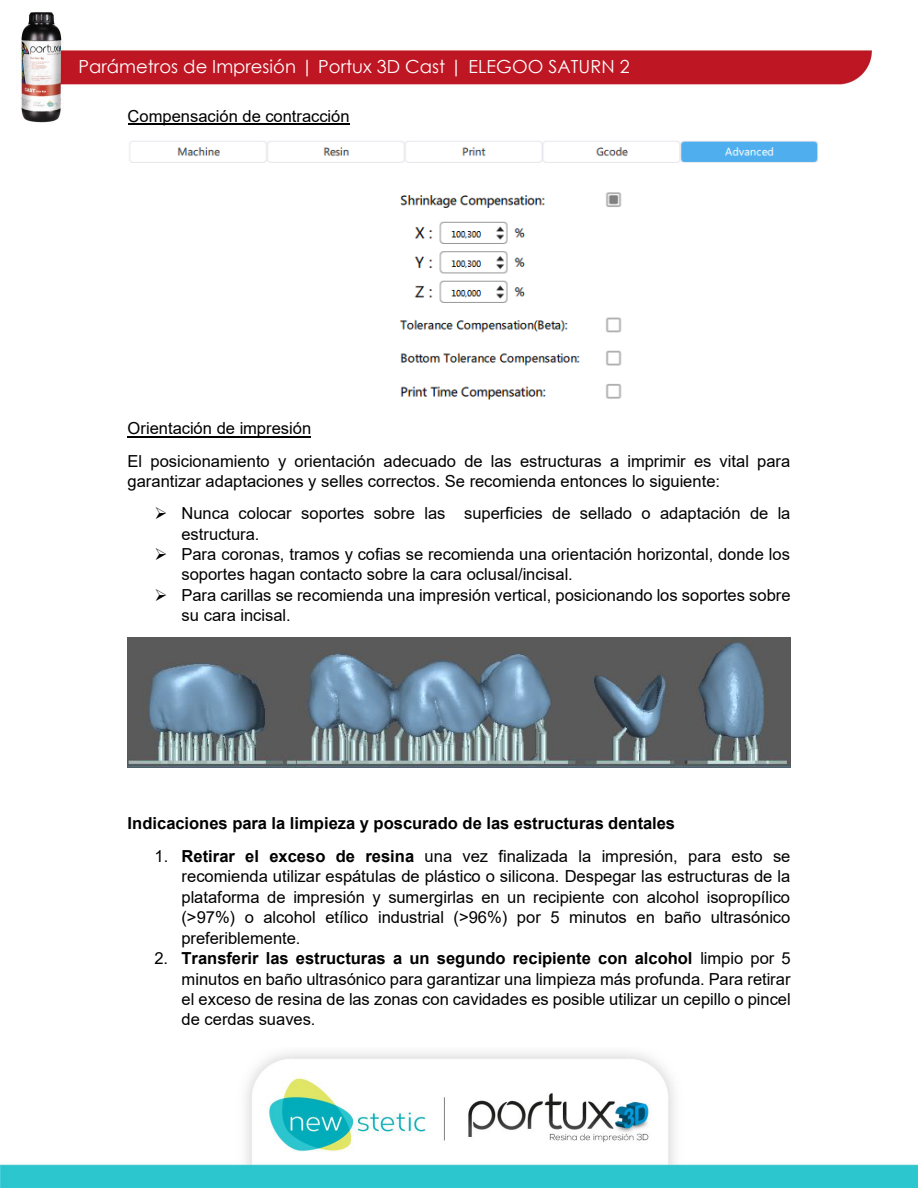
<style>
.page{position:relative;width:918px;height:1188px;background:#fff}
.page>*{position:absolute;margin:0;border:0;box-sizing:border-box;transform-origin:0 0}
.t1{font:18px "Century Gothic";color:#fff}
.t2{font:16.5px/20.4px "Arial";color:#000}
.t3{font:700 16.5px "Arial";color:#000}
.s1{font-weight:700}
</style>
<div class="page">
<img style="left:0;top:1053px;width:918px;height:134px">
<img style="left:17px;top:12px;width:855px;height:112px">
<hr style="left:128px;top:124px;width:222px;height:1px;background:#000">
<hr style="left:128px;top:436px;width:183px;height:1px;background:#000">
<img style="left:129px;top:141px;width:689px;height:259px">
<img style="left:128px;top:637px;width:662px;height:131px">
<p class="t1" style="left:79px;top:54px;width:553px">Parámetros de Impresión | Portux 3D Cast | ELEGOO SATURN 2</p>
<p class="t2" style="left:128px;top:106px;width:223px">Compensación de contracción</p>
<p class="t2" style="left:128px;top:412px;width:664px;line-height:32.4px">Orientación de impresión<br>El posicionamiento y orientación adecuado de las estructuras a imprimir es vital para</p>
<p class="t2" style="left:128px;top:471px;width:594px">garantizar adaptaciones y selles correctos. Se recomienda entonces lo siguiente:</p>
<p class="t2" style="left:181px;top:503px;width:610px;text-indent:-27px">➢ Nunca colocar soportes sobre las superficies de sellado o adaptación de la estructura.</p>
<p class="t2" style="left:181px;top:544px;width:610px;text-indent:-27px">➢ Para coronas, tramos y cofias se recomienda una orientación horizontal, donde los soportes hagan contacto sobre la cara oclusal/incisal.</p>
<p class="t2" style="left:182px;top:584px;width:611px;text-indent:-27px">➢ Para carillas se recomienda una impresión vertical, posicionando los soportes sobre su cara incisal.</p>
<p class="t3" style="left:128px;top:812px;width:549px">Indicaciones para la limpieza y poscurado de las estructuras dentales</p>
<p class="t2" style="left:181px;top:845px;width:611px;text-align:justify;text-indent:-27px">1. <span class="s1">Retirar el exceso de resina</span> una vez finalizada la impresión, para esto se recomienda utilizar espátulas de plástico o silicona. Despegar las estructuras de la plataforma de impresión y sumergirlas en un recipiente con alcohol isopropílico (&gt;97%) o alcohol etílico industrial (&gt;96%) por 5 minutos en baño ultrasónico preferiblemente.</p>
<p class="t2" style="left:181px;top:948px;width:611px;text-align:justify;text-indent:-27px">2. <span class="s1">Transferir las estructuras a un segundo recipiente con alcohol</span> limpio por 5 minutos en baño ultrasónico para garantizar una limpieza más profunda. Para retirar el exceso de resina de las zonas con cavidades es posible utilizar un cepillo o pincel de cerdas suaves.</p>
</div>
